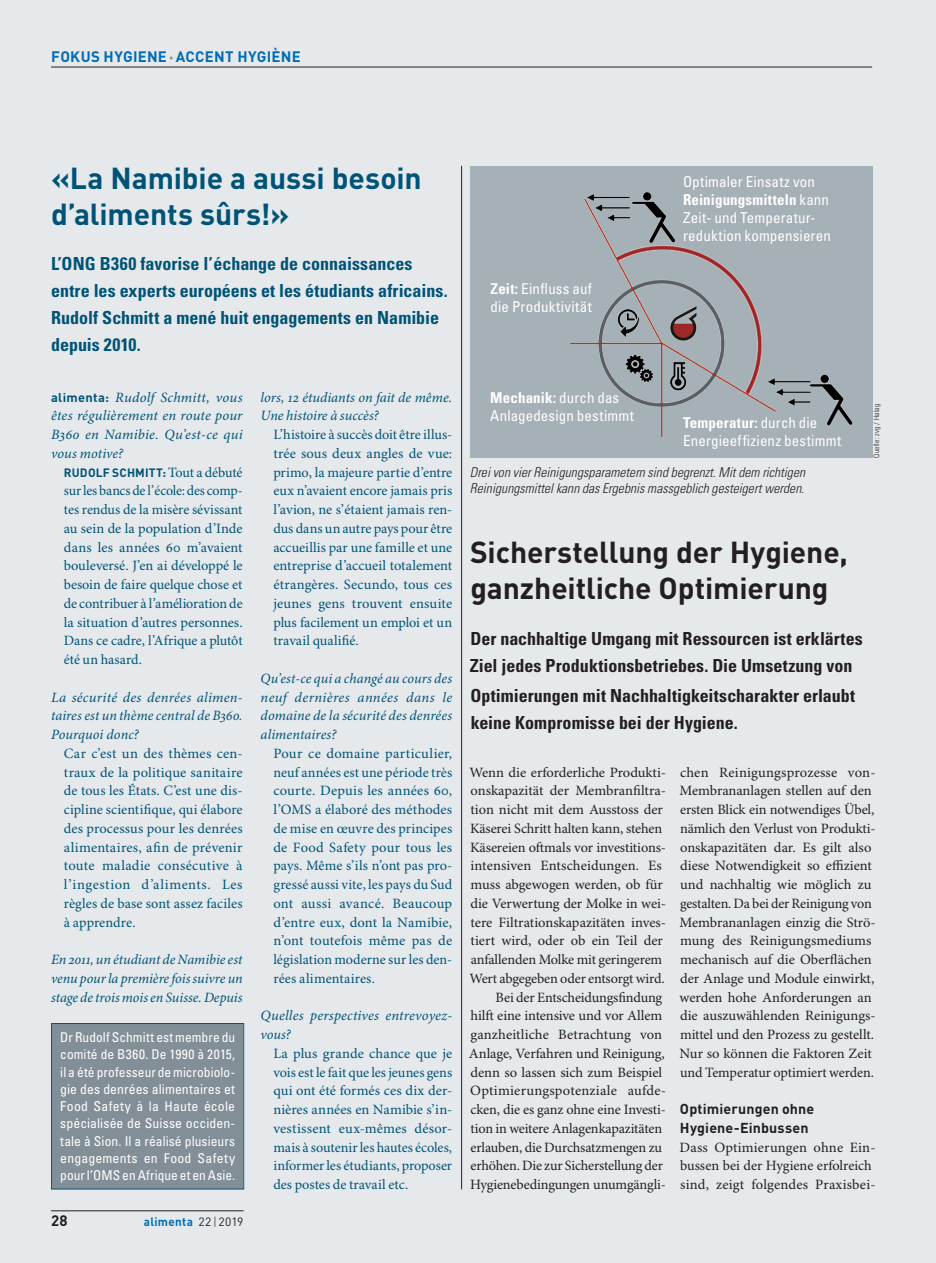
<style>
.page{position:relative;width:936px;height:1263px;background:#fff}
.page>*{position:absolute;margin:0;border:0;box-sizing:border-box;transform-origin:0 0}
._1b_Haupttitel_Fokus{font:700 30px/36px "DIN Pro";letter-spacing:-.005em;color:#231f20}
.t1{font:700 30px/36px "DIN Pro";letter-spacing:-.005em;color:#005376}
._2a_Lead_2sp_ohne_Ei{font:700 condensed 18px/27px "Univers LT Std";color:#231f20}
.f_2a_Lead_2sp{font:700 condensed 18px/27px "Univers LT Std";color:#005376}
.t2{font:condensed 15px/18px "Univers LT Std";letter-spacing:.01em;color:#fff}
._7_Kolumnentitel{font:700 15px "DIN Pro";letter-spacing:.015em;color:#006cb3}
.t3{font:700 15px "DIN Pro";color:#231f20}
.f_6b_Interview_Antwo{font:14.25px/18.8px "Minion Pro";letter-spacing:.005em;color:#005376;text-align:justify}
._4a_Grundschrift_Ein{font:14.25px/18.8px "Minion Pro";letter-spacing:-.005em;color:#231f20}
.f_6a_Interview_Frage{font:italic 14.25px/18.8px "Minion Pro";letter-spacing:.005em;color:#005376;text-align:justify}
._4a_Grundschrift_ohn{font:14.25px/18.8px "Minion Pro";letter-spacing:-.005em;color:#231f20}
._5_Untertitel{font:700 14.25px/18.8px "DIN Pro";letter-spacing:.01em;color:#231f20}
.f_8_Kastentext{font:condensed 13.5px/17.2px "Univers LT Std";letter-spacing:.01em;color:#fff;text-align:justify}
._9b_Bildlegende{font:italic 300 condensed 13.5px/16.5px "Univers LT Std";letter-spacing:.005em;color:#231f20}
.f_6b_Interview_Antwo-2{font:700 12px "DIN Pro";letter-spacing:.02em;color:#005376}
.t4{font:700 12px "DIN Pro";letter-spacing:.025em;color:#006cb3}
._9_Fotonachweis{font:300 condensed 7.5px "Univers LT Std";letter-spacing:.025em;color:#231f20}
.s1{font-size:9px;color:#828f96}
.s2{font-family:"DIN Pro";font-weight:700;font-style:normal;font-size:12.6px}
.s3{font-family:"Minion Pro";font-weight:400;font-size:14.25px}
.s4{font-weight:400;color:#231f20}
.s5{font-weight:300;color:#231f20}
.s6{font-weight:700}
</style>
<div class="page">
<div style="left:0;top:0;width:935px;height:1263px;background:#e6e9ec"></div>
<hr style="left:51px;top:67px;width:821px;height:1px;background:#231f20">
<hr style="left:51px;top:1210px;width:192px;height:1px;background:#231f20">
<div style="left:51px;top:1023px;width:194px;height:167px;background:#828f96"></div>
<hr style="left:461px;top:166px;width:1px;height:1023px;background:#231f20">
<div style="left:470px;top:166px;width:402px;height:292px;background:#a6b0b7"></div>
<img style="left:570px;top:192px;width:283px;height:246px">
<p class="_7_Kolumnentitel" style="left:51px;top:45px;width:251px">FOKUS HYGIENE <span class="s1">•</span> ACCENT HYGIÈNE</p>
<p class="t1" style="left:51px;top:156px;width:372px">«La Namibie a aussi besoin d’aliments sûrs!»</p>
<p class="f_2a_Lead_2sp" style="left:51px;top:250px;width:398px">L’ONG B360 favorise l’échange de connaissances entre les experts européens et les étudiants africains.<br>Rudolf Schmitt a mené huit engagements en Namibie depuis 2010.</p>
<p class="f_6a_Interview_Frage" style="left:51px;top:388px;width:193px"><span class="s2">alimenta:</span> Rudolf Schmitt, vous êtes régulièrement en route pour B360 en Namibie. Qu’est-ce qui vous motive?</p>
<p class="f_6b_Interview_Antwo-2" style="left:64px;top:462px;width:180px">RUDOLF SCHMITT: <span class="s3">Tout a débuté</span></p>
<p class="f_6b_Interview_Antwo" style="left:64px;top:482px;width:180px">sur les bancs de l’école: des comp&shy;tes rendus de la misère sévissant au sein de la population d’Inde dans les années 60 m’avaient bouleversé. J’en ai développé le besoin de faire quelque chose et de contribuer à l’amélioration de la situation d’autres personnes.<br>Dans ce cadre, l’Afrique a plutôt été un hasard.</p>
<p class="f_6a_Interview_Frage" style="left:51px;top:688px;width:193px">La sécurité des denrées alimen&shy;taires est un thème central de B360.<br>Pourquoi donc?</p>
<p class="f_6b_Interview_Antwo" style="left:64px;top:744px;width:180px">Car c’est un des thèmes cen&shy;traux de la politique sanitaire de tous les États. C’est une dis&shy;cipline scientifique, qui élabore des processus pour les denrées alimentaires, afin de prévenir toute maladie consécutive à l’ingestion d’aliments. Les règles de base sont assez faciles à apprendre.</p>
<p class="f_6a_Interview_Frage" style="left:51px;top:951px;width:193px">En 2011, un étudiant de Namibie est venu pour la première fois suivre un stage de trois mois en Suisse. Depuis</p>
<p class="f_6a_Interview_Frage" style="left:261px;top:388px;width:193px">lors, 12 étudiants on fait de même.<br>Une histoire à succès?</p>
<p class="f_6b_Interview_Antwo" style="left:273px;top:426px;width:180px">L’histoire à succès doit être illus&shy;trée sous deux angles de vue: primo, la majeure partie d’entre eux n’avaient encore jamais pris l’avion, ne s’étaient jamais ren&shy;dus dans un autre pays pour être accueillis par une famille et une entreprise d’accueil totalement étrangères. Secundo, tous ces jeunes gens trouvent ensuite plus facilement un emploi et un travail qualifié.</p>
<p class="f_6a_Interview_Frage" style="left:261px;top:669px;width:193px">Qu’est-ce qui a changé au cours des neuf dernières années dans le domaine de la sécurité des denrées alimentaires?</p>
<p class="f_6b_Interview_Antwo" style="left:273px;top:744px;width:180px">Pour ce domaine particulier, neuf années est une période très courte. Depuis les années 60, l’OMS a élaboré des méthodes de mise en œuvre des principes de Food Safety pour tous les pays. Même s’ils n’ont pas pro&shy;gressé aussi vite, les pays du Sud ont aussi avancé. Beaucoup d’entre eux, dont la Namibie, n’ont toutefois même pas de législation moderne sur les den&shy;rées alimentaires.</p>
<p class="f_6a_Interview_Frage" style="left:261px;top:1007px;width:193px">Quelles perspectives entrevoyez&shy;vous?</p>
<p class="f_6b_Interview_Antwo" style="left:273px;top:1044px;width:180px">La plus grande chance que je vois est le fait que les jeunes gens qui ont été formés ces dix der&shy;nières années en Namibie s’in&shy;vestissent eux-mêmes désor&shy;mais à soutenir les hautes écoles, informer les étudiants, proposer des postes de travail etc.</p>
<p class="f_8_Kastentext" style="left:60px;top:1028px;width:176px">Dr Rudolf Schmitt est membre du comité de B360. De 1990 à 2015, il a été professeur de microbiolo&shy;gie des denrées alimentaires et Food Safety à la Haute école spécialisée de Suisse occiden&shy;tale à Sion. Il a réalisé plusieurs engagements en Food Safety pour l’OMS en Afrique et en Asie.</p>
<p class="t3" style="left:51px;top:1208px;width:18px">28</p>
<p class="t4" style="left:144px;top:1212px;width:101px">alimenta <span class="s4">22</span><span class="s5">|</span><span class="s4">2019</span></p>
<p class="t2" style="left:490px;top:279px;width:103px"><span class="s6">Zeit:</span> Einfluss auf die Produktivität</p>
<p class="t2" style="left:490px;top:389px;width:145px"><span class="s6">Mechanik:</span> durch das<br>Anlagedesign bestimmt</p>
<p class="t2" style="left:683px;top:173px;width:149px">Optimaler Einsatz von<br><span class="s6">Reinigungsmitteln</span> kann<br>Zeit- und Temperatur&shy;reduktion kompensieren</p>
<p class="t2" style="left:683px;top:413px;width:160px"><span class="s6">Temperatur:</span> durch die<br>Energieeffizienz bestimmt</p>
<p class="_9b_Bildlegende" style="left:470px;top:464px;width:337px">Drei von vier Reinigungsparametern sind begrenzt. Mit dem richtigen<br>Reinigungsmittel kann das Ergebnis massgeblich gesteigert werden.</p>
<p class="_9_Fotonachweis" style="left:872px;top:458px;width:55px;rotate:-90deg">Quelle: zvg / Halag</p>
<p class="_1b_Haupttitel_Fokus" style="left:470px;top:530px;width:379px">Sicherstellung der Hygiene, ganzheitliche Optimierung</p>
<p class="_2a_Lead_2sp_ohne_Ei" style="left:469px;top:625px;width:394px">Der nachhaltige Umgang mit Ressourcen ist erklärtes<br>Ziel jedes Produktionsbetriebes. Die Umsetzung von</p>
<p class="_2a_Lead_2sp_ohne_Ei" style="left:470px;top:681px;width:386px">Optimierungen mit Nachhaltigkeitscharakter erlaubt keine Kompromisse bei der Hygiene.</p>
<p class="_4a_Grundschrift_ohn" style="left:469px;top:763px;width:198px">Wenn die erforderliche Produkti&shy;onskapazität der Membranfiltra&shy;tion nicht mit dem Ausstoss der Käserei Schritt halten kann, stehen Käsereien oftmals vor investitions&shy;intensiven Entscheidungen. Es muss abgewogen werden, ob für die Verwertung der Molke in wei&shy;tere Filtrationskapazitäten inves&shy;tiert wird, oder ob ein Teil der anfallenden Molke mit geringerem Wert abgegeben oder entsorgt wird.</p>
<p class="_4a_Grundschrift_Ein" style="left:469px;top:988px;width:199px;text-indent:27px">Bei der Entscheidungsfindung hilft eine intensive und vor Allem ganzheitliche Betrachtung von Anlage, Verfahren und Reinigung, denn so lassen sich zum Beispiel Optimierungspotenziale aufde&shy;cken, die es ganz ohne eine Investi&shy;tion in weitere Anlagenkapazitäten erlauben, die Durchsatzmengen zu erhöhen. Die zur Sicherstellung der Hygienebedingungen unumgängli-</p>
<p class="_4a_Grundschrift_Ein" style="left:679px;top:763px;width:197px">chen Reinigungsprozesse von-<br>Membrananlagen stellen auf den ersten Blick ein notwendiges Übel, nämlich den Verlust von Produkti&shy;onskapazitäten dar. Es gilt also diese Notwendigkeit so effizient und nachhaltig wie möglich zu gestalten. Da bei der Reinigung von<br>Membrananlagen einzig die Strö&shy;mung des Reinigungsmediums mechanisch auf die Oberflächen der Anlage und Module einwirkt, werden hohe Anforderungen an die auszuwählenden Reinigungs&shy;mittel und den Prozess zu gestellt.<br>Nur so können die Faktoren Zeit und Temperatur optimiert werden.</p>
<p class="_5_Untertitel" style="left:680px;top:1098px;width:136px">Optimierungen ohne<br>Hygiene-Einbussen</p>
<p class="_4a_Grundschrift_ohn" style="left:679px;top:1138px;width:197px">Dass Optimierungen ohne Ein&shy;bussen bei der Hygiene erfolreich sind, zeigt folgendes Praxisbei-</p>
</div>
